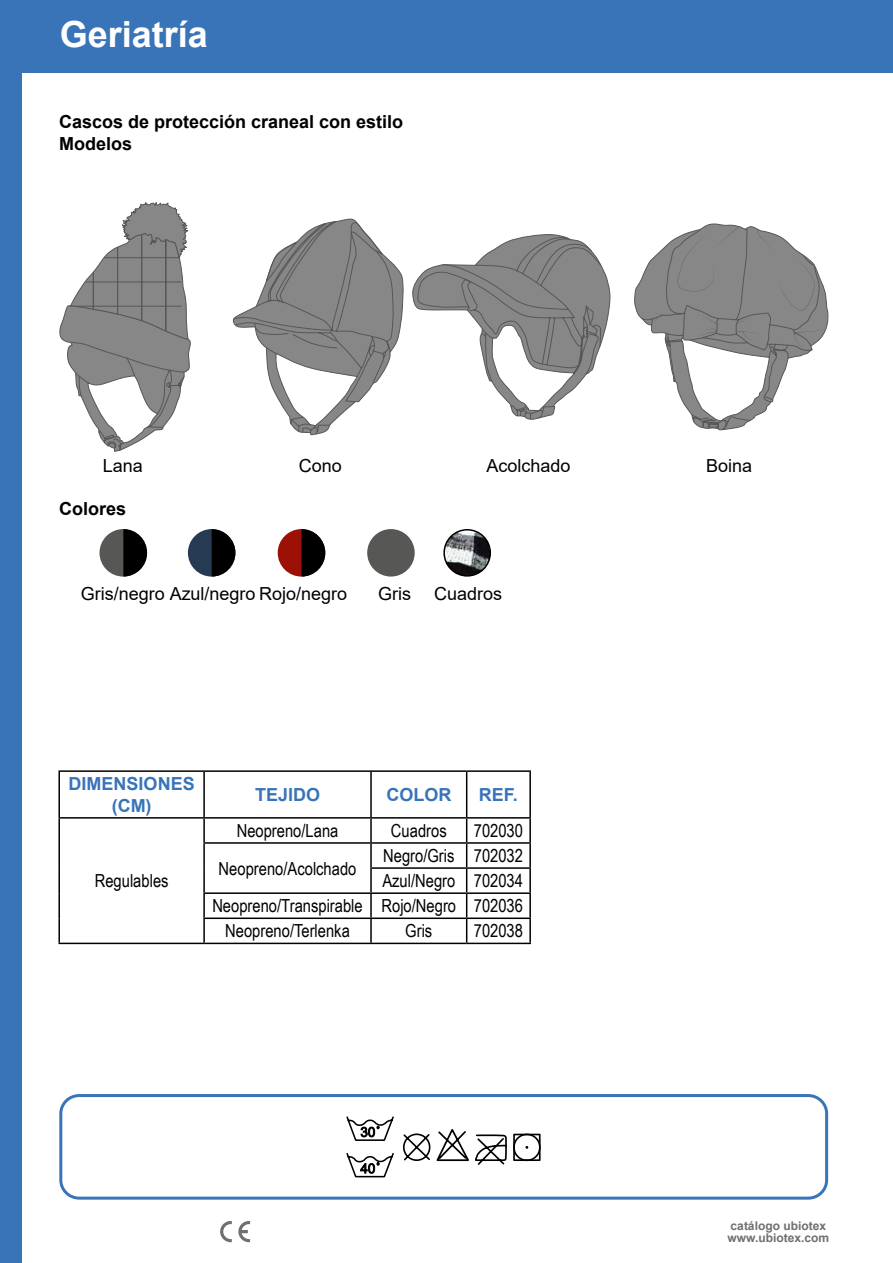
<style>
.page{position:relative;width:893px;height:1263px;background:#fff}
.page>*{position:absolute;margin:0;border:0;box-sizing:border-box;transform-origin:0 0}
.t1{font:700 36px "Arial";color:#fff}
.t2{font:18px "Arial Narrow";color:#000}
.t3{font:18px "Arial";color:#000}
.t4{font:700 18px/21.6px "Arial";color:#000}
.t5{font:700 18px/21.6px "Arial";color:#3974b9;text-align:center}
.t6{font:700 12px/12px "Arial";color:#706f6f}
</style>
<div class="page">
<div style="left:0;top:0;width:893px;height:72px;background:#3974b9"></div>
<svg style="left:220px;top:1221px;width:12px;height:21px"></svg>
<svg style="left:238px;top:1221px;width:12px;height:21px"></svg>
<div style="left:59px;top:1094px;width:769px;height:105px;border:3px solid #3974b9;border-radius:18px"></div>
<div style="left:0;top:0;width:21px;height:1263px;background:#3974b9"></div>
<hr style="left:58px;top:770px;width:146px;height:2px;background:#000">
<hr style="left:58px;top:772px;width:2px;height:45px;background:#000">
<hr style="left:204px;top:770px;width:167px;height:2px;background:#000">
<hr style="left:203px;top:772px;width:2px;height:45px;background:#000">
<hr style="left:371px;top:770px;width:96px;height:2px;background:#000">
<hr style="left:370px;top:772px;width:2px;height:45px;background:#000">
<hr style="left:467px;top:770px;width:64px;height:2px;background:#000">
<hr style="left:466px;top:772px;width:1px;height:45px;background:#000">
<hr style="left:529px;top:772px;width:2px;height:45px;background:#000">
<hr style="left:58px;top:817px;width:146px;height:2px;background:#000">
<hr style="left:58px;top:819px;width:2px;height:24px;background:#000">
<hr style="left:204px;top:817px;width:167px;height:2px;background:#000">
<hr style="left:203px;top:819px;width:2px;height:23px;background:#000">
<hr style="left:371px;top:817px;width:96px;height:2px;background:#000">
<hr style="left:370px;top:819px;width:2px;height:23px;background:#000">
<hr style="left:467px;top:817px;width:64px;height:2px;background:#000">
<hr style="left:529px;top:819px;width:2px;height:23px;background:#000">
<hr style="left:58px;top:843px;width:2px;height:25px;background:#000">
<hr style="left:203px;top:842px;width:168px;height:2px;background:#000">
<hr style="left:203px;top:844px;width:2px;height:24px;background:#000">
<hr style="left:371px;top:842px;width:96px;height:2px;background:#000">
<hr style="left:370px;top:844px;width:2px;height:23px;background:#000">
<hr style="left:467px;top:842px;width:64px;height:2px;background:#000">
<hr style="left:529px;top:844px;width:2px;height:23px;background:#000">
<hr style="left:58px;top:868px;width:2px;height:25px;background:#000">
<hr style="left:203px;top:868px;width:2px;height:24px;background:#000">
<hr style="left:370px;top:867px;width:97px;height:2px;background:#000">
<hr style="left:370px;top:869px;width:2px;height:23px;background:#000">
<hr style="left:467px;top:867px;width:64px;height:2px;background:#000">
<hr style="left:529px;top:869px;width:2px;height:23px;background:#000">
<hr style="left:58px;top:893px;width:2px;height:25px;background:#000">
<hr style="left:203px;top:892px;width:168px;height:2px;background:#000">
<hr style="left:203px;top:894px;width:2px;height:23px;background:#000">
<hr style="left:371px;top:892px;width:96px;height:2px;background:#000">
<hr style="left:370px;top:894px;width:2px;height:23px;background:#000">
<hr style="left:467px;top:892px;width:64px;height:2px;background:#000">
<hr style="left:529px;top:894px;width:2px;height:23px;background:#000">
<hr style="left:58px;top:918px;width:2px;height:25px;background:#000">
<hr style="left:203px;top:917px;width:168px;height:2px;background:#000">
<hr style="left:203px;top:919px;width:2px;height:24px;background:#000">
<hr style="left:371px;top:917px;width:96px;height:2px;background:#000">
<hr style="left:370px;top:919px;width:2px;height:24px;background:#000">
<hr style="left:467px;top:917px;width:64px;height:2px;background:#000">
<svg style="left:466px;top:819px;width:1px;height:124px"></svg>
<hr style="left:529px;top:919px;width:2px;height:24px;background:#000">
<hr style="left:58px;top:943px;width:146px;height:1px;background:#000">
<hr style="left:204px;top:943px;width:167px;height:1px;background:#000">
<hr style="left:371px;top:943px;width:96px;height:1px;background:#000">
<hr style="left:467px;top:943px;width:64px;height:1px;background:#000">
<img style="left:444px;top:530px;width:46px;height:46px;border-radius:23px">
<div style="left:443px;top:529px;width:48px;height:48px;border:2px solid #000;border-radius:50%"></div>
<svg style="left:346px;top:1116px;width:48px;height:25px"></svg>
<svg style="left:346px;top:1153px;width:48px;height:25px"></svg>
<svg style="left:403px;top:1129px;width:104px;height:36px"></svg>
<div style="left:513px;top:1134px;width:28px;height:27px;border:2px solid #000"></div>
<div style="left:513px;top:1133px;width:28px;height:28px;border:2px solid #000;border-radius:50%"></div>
<svg style="left:59px;top:202px;width:132px;height:250px"></svg>
<svg style="left:233px;top:218px;width:171px;height:218px"></svg>
<svg style="left:412px;top:234px;width:199px;height:186px"></svg>
<svg style="left:634px;top:223px;width:195px;height:208px"></svg>
<div style="left:99px;top:529px;width:48px;height:47px;background:#575756;border-radius:50%"></div>
<div style="left:188px;top:529px;width:47px;height:47px;background:#263a54;border-radius:50%"></div>
<svg style="left:123px;top:529px;width:24px;height:47px"></svg>
<svg style="left:212px;top:529px;width:23px;height:47px"></svg>
<div style="left:278px;top:529px;width:47px;height:47px;background:#9c1006;border-radius:50%"></div>
<div style="left:367px;top:529px;width:48px;height:47px;background:#575756;border-radius:50%"></div>
<svg style="left:302px;top:529px;width:23px;height:47px"></svg>
<h1 class="t1" style="left:60px;top:9px;width:150px">Geriatría</h1>
<p class="t4" style="left:59px;top:111px;width:346px">Cascos de protección craneal con estilo<br>Modelos</p>
<p class="t3" style="left:103px;top:454px;width:42px">Lana</p>
<p class="t3" style="left:299px;top:454px;width:45px">Cono</p>
<p class="t3" style="left:486px;top:454px;width:86px">Acolchado</p>
<p class="t3" style="left:706px;top:454px;width:48px">Boina</p>
<p class="t4" style="left:59px;top:498px;width:69px">Colores</p>
<p class="t3" style="left:81px;top:582px;width:268px">Gris/negro Azul/negro Rojo/negro</p>
<p class="t3" style="left:378px;top:582px;width:34px">Gris</p>
<p class="t3" style="left:434px;top:582px;width:70px">Cuadros</p>
<p class="t5" style="left:69px;top:773px;width:128px">DIMENSIONES (CM)</p>
<p class="t5" style="left:255px;top:784px;width:67px">TEJIDO</p>
<p class="t5" style="left:386px;top:784px;width:66px">COLOR</p>
<p class="t5" style="left:479px;top:784px;width:41px">REF.</p>
<p class="t2" style="left:95px;top:868px;width:75px">Regulables</p>
<p class="t2" style="left:237px;top:817px;width:103px">Neopreno/Lana</p>
<p class="t2" style="left:391px;top:817px;width:57px">Cuadros</p>
<p class="t2" style="left:474px;top:817px;width:51px">702030</p>
<p class="t2" style="left:219px;top:855px;width:139px">Neopreno/Acolchado</p>
<p class="t2" style="left:383px;top:842px;width:141px">Negro/Gris 702032</p>
<p class="t2" style="left:382px;top:868px;width:142px">Azul/Negro 702034</p>
<p class="t2" style="left:212px;top:893px;width:312px">Neopreno/Transpirable Rojo/Negro 702036</p>
<p class="t2" style="left:225px;top:918px;width:126px">Neopreno/Terlenka</p>
<p class="t2" style="left:405px;top:918px;width:29px">Gris</p>
<p class="t2" style="left:474px;top:918px;width:51px">702038</p>
<p class="t6" style="left:727px;top:1220px;width:103px">catálogo ubiotex www.ubiotex.com</p>
</div>
